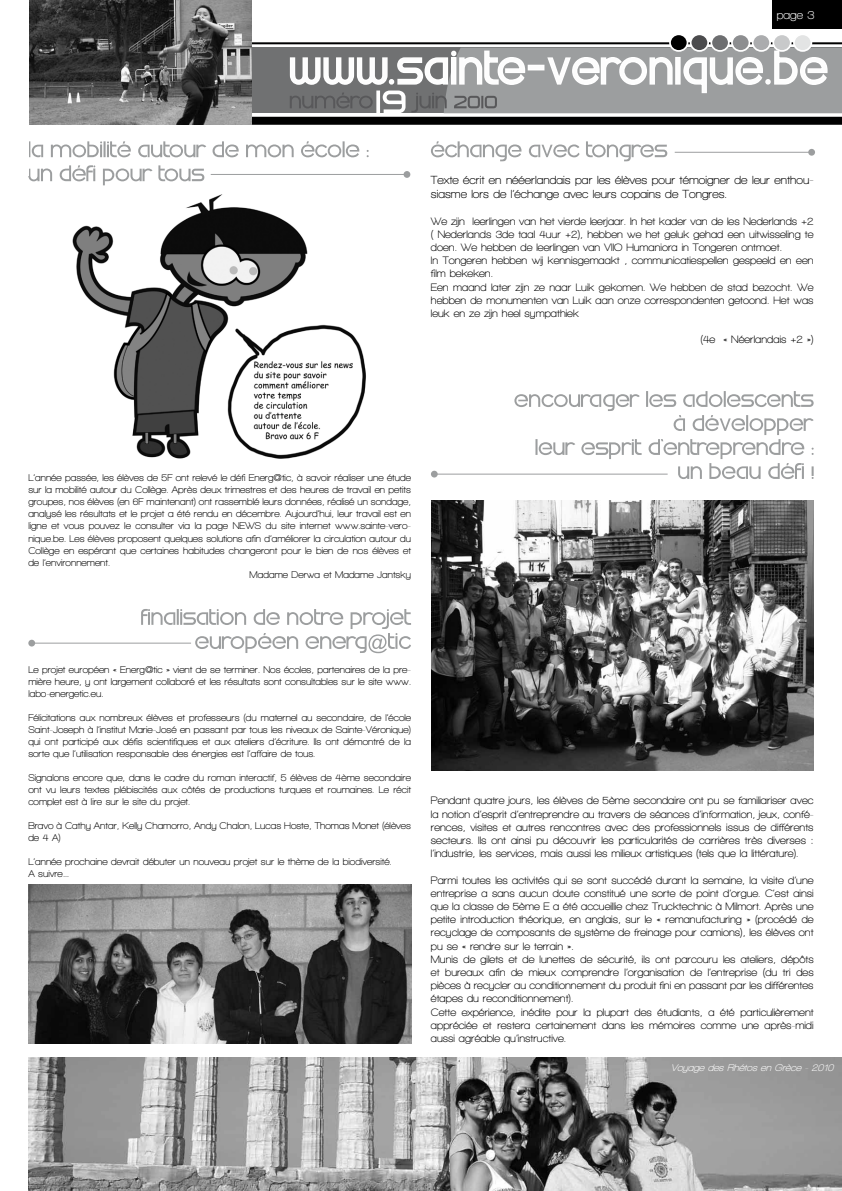
<style>
.page{position:relative;width:842px;height:1191px;background:#fff}
.page>*{position:absolute;margin:0;border:0;box-sizing:border-box;transform-origin:0 0}
.t1{font:700 12px/14.4px "Walkway";color:#000}
.t2{font:700 12px "Walkway";color:#fff}
.t3{font:700 11px/13.2px "Walkway";color:#000}
.t4{font:700 10px/12px "Walkway";color:#000;text-align:justify}
.t5{font:italic 700 10px "Walkway";color:#fff}
</style>
<div class="page">
<svg style="left:29px;top:141px;width:340px;height:16px"></svg>
<svg style="left:28px;top:165px;width:176px;height:20px"></svg>
<img style="left:72px;top:194px;width:294px;height:265px">
<hr style="left:0;top:42px;width:842px;height:2px;background:#000">
<div style="left:0;top:117px;width:842px;height:8px;background:#000"></div>
<div style="left:0;top:48px;width:842px;height:65px;background:#707172"></div>
<svg style="left:289px;top:48px;width:553px;height:65px"></svg>
<div style="left:670px;top:34px;width:17px;height:17px;background:#000;border-radius:50%"></div>
<div style="left:669px;top:33px;width:19px;height:19px;border:2px solid #fff;border-radius:50%"></div>
<div style="left:691px;top:34px;width:17px;height:17px;background:#4b4b4d;border-radius:50%"></div>
<div style="left:690px;top:33px;width:19px;height:19px;border:2px solid #fff;border-radius:50%"></div>
<div style="left:711px;top:34px;width:18px;height:17px;background:#6d6e70;border-radius:50%"></div>
<div style="left:710px;top:33px;width:20px;height:19px;border:2px solid #fff;border-radius:50%"></div>
<div style="left:732px;top:34px;width:17px;height:17px;background:#8d8e90;border-radius:50%"></div>
<div style="left:731px;top:33px;width:19px;height:19px;border:2px solid #fff;border-radius:50%"></div>
<div style="left:753px;top:34px;width:17px;height:17px;background:#abacae;border-radius:50%"></div>
<div style="left:752px;top:33px;width:19px;height:19px;border:2px solid #fff;border-radius:50%"></div>
<div style="left:773px;top:34px;width:18px;height:17px;background:#c8c9ca;border-radius:50%"></div>
<div style="left:772px;top:33px;width:20px;height:19px;border:2px solid #fff;border-radius:50%"></div>
<div style="left:794px;top:34px;width:17px;height:17px;background:#e3e4e4;border-radius:50%"></div>
<div style="left:793px;top:33px;width:19px;height:19px;border:2px solid #fff;border-radius:50%"></div>
<div style="left:772px;top:0;width:70px;height:28px;background:#000"></div>
<div style="left:404px;top:171px;width:6px;height:7px;background:#9c9e9f;border-radius:50%"></div>
<img style="left:28px;top:0;width:223px;height:125px">
<div style="left:0;top:0;width:28px;height:175px;background:#fff"></div>
<img style="left:28px;top:1057px;width:814px;height:134px">
<svg style="left:431px;top:141px;width:236px;height:20px"></svg>
<svg style="left:141px;top:609px;width:270px;height:44px"></svg>
<svg style="left:514px;top:391px;width:300px;height:88px"></svg>
<hr style="left:675px;top:152px;width:135px;height:1px;background:#9c9e9f">
<div style="left:808px;top:149px;width:7px;height:7px;background:#9c9e9f;border-radius:50%"></div>
<img style="left:28px;top:884px;width:383px;height:159px">
<img style="left:431px;top:500px;width:383px;height:270px">
<hr style="left:436px;top:474px;width:232px;height:1px;background:#9c9e9f">
<div style="left:431px;top:471px;width:7px;height:6px;background:#9c9e9f;border-radius:50%"></div>
<hr style="left:33px;top:643px;width:158px;height:1px;background:#9c9e9f">
<div style="left:28px;top:639px;width:7px;height:7px;background:#9c9e9f;border-radius:50%"></div>
<hr style="left:211px;top:174px;width:194px;height:1px;background:#9c9e9f">
<p class="t2" style="left:777px;top:8px;width:39px">page 3</p>
<p class="t1" style="left:431px;top:172px;width:384px">Texte écrit en nééerlandais par les élèves pour témoigner de leur enthou&shy;siasme lors de l’échange avec leurs copains de Tongres.</p>
<p class="t3" style="left:431px;top:214px;width:384px">We zijn leerlingen van het vierde leerjaar. In het kader van de les Nederlands +2 ( Nederlands 3de taal 4uur +2), hebben we het geluk gehad een uitwisseling te doen. We hebben de leerlingen van VIIO Humaniora in Tongeren ontmoet.<br>In Tongeren hebben wij kennisgemaakt , communicatiespellen gespeeld en een film bekeken.<br>Een maand later zijn ze naar Luik gekomen. We hebben de stad bezocht. We hebben de monumenten van Luik aan onze correspondenten getoond. Het was leuk en ze zijn heel sympathiek</p>
<p class="t3" style="left:700px;top:333px;width:115px">(4e « Néerlandais +2 »)</p>
<p class="t4" style="left:28px;top:472px;width:384px">L’année passée, les élèves de 5F ont relevé le défi Energ@tic, à savoir réaliser une étude</p>
<p class="t4" style="left:28px;top:484px;width:384px">sur la mobilité autour du Collège. Après deux trimestres et des heures de travail en petits</p>
<p class="t4" style="left:28px;top:496px;width:384px">groupes, nos élèves (en 6F maintenant) ont rassemblé leurs données, réalisé un sondage,</p>
<p class="t4" style="left:28px;top:508px;width:384px">analysé les résultats et le projet a été rendu en décembre. Aujourd’hui, leur travail est en</p>
<p class="t4" style="left:28px;top:520px;width:384px">ligne et vous pouvez le consulter via la page NEWS du site internet www.sainte-vero-</p>
<p class="t4" style="left:28px;top:532px;width:384px">nique.be. Les élèves proposent quelques solutions afin d’améliorer la circulation autour du</p>
<p class="t4" style="left:28px;top:544px;width:384px">Collège en espérant que certaines habitudes changeront pour le bien de nos élèves et</p>
<p class="t4" style="left:28px;top:556px;width:83px">de l’environnement.</p>
<p class="t4" style="left:250px;top:568px;width:163px">Madame Derwa et Madame Jantsky</p>
<p class="t4" style="left:28px;top:663px;width:384px">Le projet européen « Energ@tic » vient de se terminer. Nos écoles, partenaires de la pre&shy;mière heure, y ont largement collaboré et les résultats sont consultables sur le site www. labo-energetic.eu.</p>
<p class="t4" style="left:28px;top:711px;width:384px">Félicitations aux nombreux élèves et professeurs (du maternel au secondaire, de l’école Saint-Joseph à l’institut Marie-José en passant par tous les niveaux de Sainte-Véronique) qui ont participé aux défis scientifiques et aux ateliers d’écriture. Ils ont démontré de la sorte que l’utilisation responsable des énergies est l’affaire de tous.</p>
<p class="t4" style="left:28px;top:771px;width:384px">Signalons encore que, dans le cadre du roman interactif, 5 élèves de 4ème secondaire ont vu leurs textes plébiscités aux côtés de productions turques et roumaines. Le récit complet est à lire sur le site du projet.</p>
<p class="t4" style="left:28px;top:819px;width:384px">Bravo à Cathy Antar, Kelly Chamorro, Andy Chalon, Lucas Hoste, Thomas Monet (élèves de 4 A)</p>
<p class="t4" style="left:28px;top:855px;width:365px">L’année prochaine devrait débuter un nouveau projet sur le thème de la biodiversité.<br>A suivre…</p>
<p class="t3" style="left:431px;top:794px;width:384px;text-align:justify">Pendant quatre jours, les élèves de 5ème secondaire ont pu se familiariser avec la notion d’esprit d’entreprendre au travers de séances d’information, jeux, confé&shy;rences, visites et autres rencontres avec des professionnels issus de différents secteurs. Ils ont ainsi pu découvrir les particularités de carrières très diverses : l’industrie, les services, mais aussi les milieux artistiques (tels que la littérature).</p>
<p class="t3" style="left:431px;top:873px;width:384px">Parmi toutes les activités qui se sont succédé durant la semaine, la visite d’une entreprise a sans aucun doute constitué une sorte de point d’orgue. C’est ainsi que la classe de 5ème E a été accueillie chez Trucktechnic à Milmort. Après une petite introduction théorique, en anglais, sur le « remanufacturing » (procédé de recyclage de composants de système de freinage pour camions), les élèves ont pu se « rendre sur le terrain ».<br>Munis de gilets et de lunettes de sécurité, ils ont parcouru les ateliers, dépôts et bureaux afin de mieux comprendre l’organisation de l’entreprise (du tri des pièces à recycler au conditionnement du produit fini en passant par les différentes étapes du reconditionnement).<br>Cette expérience, inédite pour la plupart des étudiants, a été particulièrement appréciée et restera certainement dans les mémoires comme une après-midi aussi agréable qu’instructive.</p>
<p class="t5" style="left:671px;top:1062px;width:167px">Voyage des Rhétos en Grèce - 2010</p>
</div>
